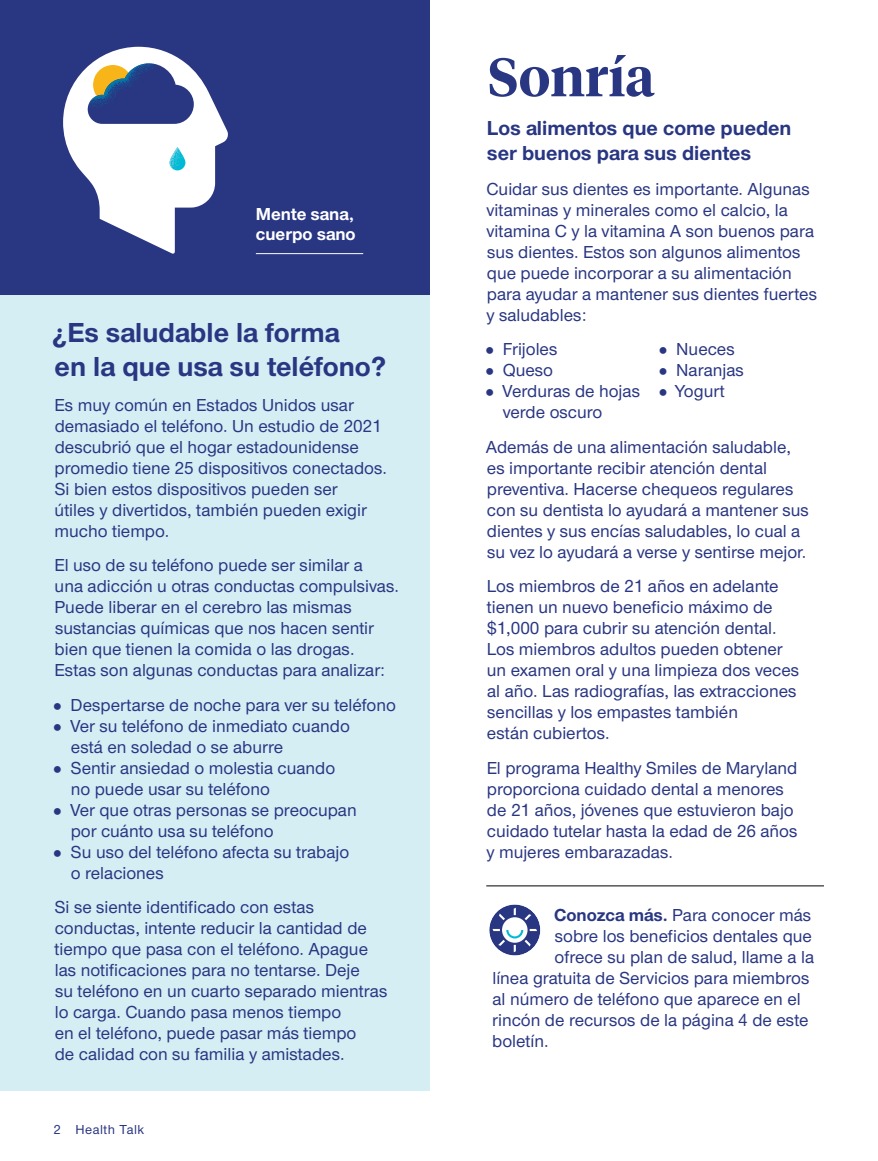
<style>
.page{position:relative;width:878px;height:1161px;background:#fff}
.page>*{position:absolute;margin:0;border:0;box-sizing:border-box;transform-origin:0 0}
.t1{font:600 54px "UHC Serif Headline";color:#293682}
.t2{font:700 28.5px/34.5px "UHC Sans";color:#293682}
.t3{font:700 21px/25.2px "UHC Sans";color:#293682}
.t4{font:500 18px/21px "UHC Sans";color:#293682}
.t5{font:700 18px/19.5px "UHC Sans";color:#fff}
.t6{font:500 13.5px "UHC Sans";letter-spacing:.04em;color:#293682}
.s1{font-weight:700}
</style>
<div class="page">
<div style="left:0;top:54px;width:430px;height:1037px;background:#d5eef4"></div>
<div style="left:0;top:0;width:430px;height:295px;background:#293682"></div>
<svg style="left:63px;top:47px;width:165px;height:207px"></svg>
<div style="left:489px;top:904px;width:51px;height:52px;background:#293682;border-radius:50%"></div>
<div style="left:502px;top:917px;width:25px;height:26px;background:#fff;border-radius:50%"></div>
<svg style="left:513px;top:908px;width:3px;height:7px"></svg>
<svg style="left:499px;top:913px;width:6px;height:7px"></svg>
<svg style="left:524px;top:914px;width:7px;height:6px"></svg>
<svg style="left:492px;top:929px;width:45px;height:23px"></svg>
<hr style="left:486px;top:886px;width:337px;height:1px;background:#000">
<hr style="left:256px;top:253px;width:107px;height:1px;background:#fff">
<p class="t5" style="left:256px;top:204px;width:101px">Mente sana, cuerpo sano</p>
<p class="t2" style="left:52px;top:314px;width:335px">¿Es saludable la forma<br>en la que usa su teléfono?</p>
<p class="t4" style="left:54px;top:393px;width:334px">Es muy común en Estados Unidos usar demasiado el teléfono. Un estudio de 2021 descubrió que el hogar estadounidense promedio tiene 25 dispositivos conectados.<br>Si bien estos dispositivos pueden ser<br>útiles y divertidos, también pueden exigir mucho tiempo.</p>
<p class="t4" style="left:54px;top:554px;width:346px">El uso de su teléfono puede ser similar a<br>una adicción u otras conductas compulsivas.<br>Puede liberar en el cerebro las mismas sustancias químicas que nos hacen sentir bien que tienen la comida o las drogas.<br>Estas son algunas conductas para analizar:</p>
<p class="t4" style="left:70px;top:693px;width:327px">Despertarse de noche para ver su teléfono<br>Ver su teléfono de inmediato cuando<br>está en soledad o se aburre<br>Sentir ansiedad o molestia cuando<br>no puede usar su teléfono<br>Ver que otras personas se preocupan<br>por cuánto usa su teléfono<br>Su uso del teléfono afecta su trabajo</p>
<p class="t4" style="left:71px;top:861px;width:94px">o relaciones</p>
<p class="t4" style="left:55px;top:896px;width:334px">Si se siente identificado con estas conductas, intente reducir la cantidad de tiempo que pasa con el teléfono. Apague las notificaciones para no tentarse. Deje<br>su teléfono en un cuarto separado mientras lo carga. Cuando pasa menos tiempo<br>en el teléfono, puede pasar más tiempo<br>de calidad con su familia y amistades.</p>
<p class="t6" style="left:54px;top:1120px;width:92px">2 Health Talk</p>
<p class="t1" style="left:488px;top:40px;width:168px">Sonría</p>
<p class="t3" style="left:487px;top:115px;width:306px">Los alimentos que come pueden ser buenos para sus dientes</p>
<p class="t4" style="left:486px;top:177px;width:332px">Cuidar sus dientes es importante. Algunas vitaminas y minerales como el calcio, la vitamina C y la vitamina A son buenos para sus dientes. Estos son algunos alimentos que puede incorporar a su alimentación para ayudar a mantener sus dientes fuertes y saludables:</p>
<p class="t4" style="left:503px;top:338px;width:56px">Frijoles</p>
<p class="t4" style="left:676px;top:338px;width:60px">Nueces</p>
<p class="t4" style="left:502px;top:359px;width:52px">Queso</p>
<p class="t4" style="left:676px;top:359px;width:69px">Naranjas</p>
<p class="t4" style="left:502px;top:380px;width:139px">Verduras de hojas</p>
<p class="t4" style="left:674px;top:380px;width:52px">Yogurt</p>
<p class="t4" style="left:502px;top:401px;width:101px">verde oscuro</p>
<p class="t4" style="left:486px;top:435px;width:324px">Además de una alimentación saludable, es importante recibir atención dental preventiva. Hacerse chequeos regulares con su dentista lo ayudará a mantener sus dientes y sus encías saludables, lo cual a su vez lo ayudará a verse y sentirse mejor.</p>
<p class="t4" style="left:486px;top:575px;width:293px">Los miembros de 21 años en adelante</p>
<p class="t4" style="left:487px;top:596px;width:287px">tienen un nuevo beneficio máximo de</p>
<p class="t4" style="left:487px;top:617px;width:291px">$1,000 para cubrir su atención dental.</p>
<p class="t4" style="left:486px;top:638px;width:297px">Los miembros adultos pueden obtener</p>
<p class="t4" style="left:487px;top:659px;width:314px">un examen oral y una limpieza dos veces</p>
<p class="t4" style="left:487px;top:680px;width:311px">al año. Las radiografías, las extracciones</p>
<p class="t4" style="left:487px;top:701px;width:252px">sencillas y los empastes también están cubiertos.</p>
<p class="t4" style="left:486px;top:757px;width:312px">El programa Healthy Smiles de Maryland</p>
<p class="t4" style="left:487px;top:778px;width:298px">proporciona cuidado dental a menores</p>
<p class="t4" style="left:487px;top:799px;width:308px">de 21 años, jóvenes que estuvieron bajo</p>
<p class="t4" style="left:486px;top:820px;width:312px">cuidado tutelar hasta la edad de 26 años y mujeres embarazadas.</p>
<p class="t4" style="left:554px;top:904px;width:258px"><span class="s1">Conozca más.</span> Para conocer más</p>
<p class="t4" style="left:555px;top:925px;width:258px">sobre los beneficios dentales que</p>
<p class="t4" style="left:554px;top:946px;width:261px">ofrece su plan de salud, llame a la</p>
<p class="t4" style="left:492px;top:967px;width:318px">línea gratuita de Servicios para miembros</p>
<p class="t4" style="left:492px;top:988px;width:310px">al número de teléfono que aparece en el</p>
<p class="t4" style="left:492px;top:1009px;width:318px">rincón de recursos de la página 4 de este</p>
<p class="t4" style="left:492px;top:1030px;width:58px">boletín.</p>
</div>
